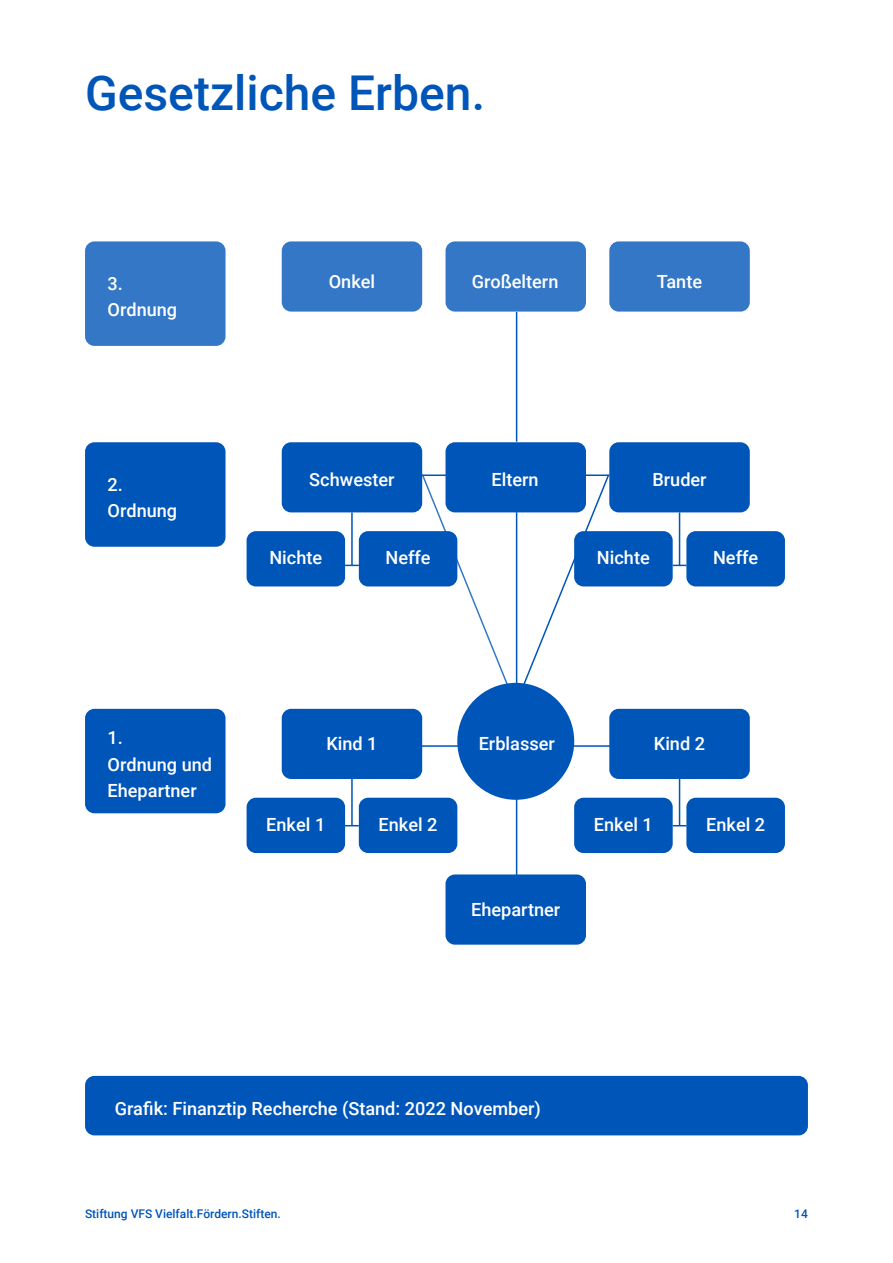
<style>
.page{position:relative;width:893px;height:1263px;background:#fff}
.page>*{position:absolute;margin:0;border:0;box-sizing:border-box;transform-origin:0 0}
.t1{font:500 48px "Roboto";color:#0055b8}
.t2{font:500 18.15px/26.4px "Roboto";color:#fff}
.t3{font:500 12px "Roboto";color:#0055b8}
</style>
<div class="page">
<svg style="left:421px;top:473px;width:90px;height:217px"></svg>
<svg style="left:520px;top:476px;width:91px;height:214px"></svg>
<hr style="left:516px;top:512px;width:1px;height:368px;background:#0055b8">
<div style="left:85px;top:241px;width:141px;height:105px;background:#3377c6;border-radius:9px"></div>
<div style="left:282px;top:241px;width:140px;height:71px;background:#3377c6;border-radius:9px"></div>
<div style="left:445px;top:241px;width:141px;height:71px;background:#3377c6;border-radius:9px"></div>
<div style="left:609px;top:241px;width:141px;height:71px;background:#3377c6;border-radius:9px"></div>
<div style="left:85px;top:442px;width:141px;height:105px;background:#0055b8;border-radius:9px"></div>
<div style="left:282px;top:442px;width:140px;height:70px;background:#0055b8;border-radius:9px"></div>
<div style="left:445px;top:442px;width:141px;height:70px;background:#0055b8;border-radius:9px"></div>
<div style="left:609px;top:442px;width:141px;height:70px;background:#0055b8;border-radius:9px"></div>
<div style="left:247px;top:531px;width:98px;height:55px;background:#0055b8;border-radius:9px"></div>
<div style="left:359px;top:531px;width:98px;height:55px;background:#0055b8;border-radius:9px"></div>
<div style="left:574px;top:531px;width:99px;height:55px;background:#0055b8;border-radius:9px"></div>
<div style="left:686px;top:531px;width:99px;height:55px;background:#0055b8;border-radius:9px"></div>
<div style="left:85px;top:709px;width:141px;height:104px;background:#0055b8;border-radius:9px"></div>
<div style="left:282px;top:709px;width:140px;height:70px;background:#0055b8;border-radius:9px"></div>
<div style="left:609px;top:709px;width:141px;height:70px;background:#0055b8;border-radius:9px"></div>
<div style="left:247px;top:798px;width:98px;height:55px;background:#0055b8;border-radius:9px"></div>
<div style="left:359px;top:798px;width:98px;height:55px;background:#0055b8;border-radius:9px"></div>
<div style="left:574px;top:798px;width:99px;height:55px;background:#0055b8;border-radius:9px"></div>
<div style="left:686px;top:798px;width:99px;height:55px;background:#0055b8;border-radius:9px"></div>
<div style="left:457px;top:683px;width:117px;height:117px;background:#0055b8;border-radius:50%"></div>
<div style="left:445px;top:874px;width:141px;height:71px;background:#0055b8;border-radius:9px"></div>
<hr style="left:516px;top:312px;width:1px;height:130px;background:#0055b8">
<hr style="left:422px;top:474px;width:24px;height:2px;background:#0055b8">
<hr style="left:585px;top:474px;width:24px;height:2px;background:#0055b8">
<svg style="left:345px;top:565px;width:14px;height:1px"></svg>
<svg style="left:673px;top:565px;width:13px;height:1px"></svg>
<hr style="left:422px;top:745px;width:41px;height:2px;background:#0055b8">
<hr style="left:568px;top:745px;width:42px;height:2px;background:#0055b8">
<svg style="left:345px;top:825px;width:14px;height:1px"></svg>
<svg style="left:673px;top:825px;width:13px;height:1px"></svg>
<hr style="left:351px;top:512px;width:2px;height:54px;background:#0055b8">
<hr style="left:679px;top:512px;width:1px;height:54px;background:#0055b8">
<hr style="left:351px;top:772px;width:2px;height:53px;background:#0055b8">
<hr style="left:679px;top:772px;width:1px;height:53px;background:#0055b8">
<div style="left:85px;top:1076px;width:723px;height:59px;background:#0055b8;border-radius:9px"></div>
<h1 class="t1" style="left:85px;top:60px;width:401px">Gesetzliche Erben.</h1>
<p class="t2" style="left:108px;top:270px;width:71px">3.<br>Ordnung</p>
<p class="t2" style="left:329px;top:268px;width:48px">Onkel</p>
<p class="t2" style="left:472px;top:268px;width:88px">Großeltern</p>
<p class="t2" style="left:657px;top:268px;width:47px">Tante</p>
<p class="t2" style="left:108px;top:470px;width:71px">2.<br>Ordnung</p>
<p class="t2" style="left:309px;top:466px;width:87px">Schwester</p>
<p class="t2" style="left:492px;top:466px;width:49px">Eltern</p>
<p class="t2" style="left:652px;top:466px;width:56px">Bruder</p>
<p class="t2" style="left:269px;top:544px;width:54px">Nichte</p>
<p class="t2" style="left:385px;top:544px;width:47px">Neffe</p>
<p class="t2" style="left:597px;top:544px;width:54px">Nichte</p>
<p class="t2" style="left:713px;top:544px;width:47px">Neffe</p>
<p class="t2" style="left:108px;top:724px;width:106px">1.<br>Ordnung und<br>Ehepartner</p>
<p class="t2" style="left:326px;top:729px;width:53px">Kind 1</p>
<p class="t2" style="left:479px;top:729px;width:78px">Erblasser</p>
<p class="t2" style="left:654px;top:729px;width:53px">Kind 2</p>
<p class="t2" style="left:266px;top:810px;width:61px">Enkel 1</p>
<p class="t2" style="left:379px;top:810px;width:61px">Enkel 2</p>
<p class="t2" style="left:594px;top:810px;width:61px">Enkel 1</p>
<p class="t2" style="left:706px;top:810px;width:61px">Enkel 2</p>
<p class="t2" style="left:471px;top:895px;width:91px">Ehepartner</p>
<p class="t2" style="left:115px;top:1095px;width:428px">Grafik: Finanztip Recherche (Stand: 2022 November)</p>
<p class="t3" style="left:85px;top:1205px;width:197px">Stiftung VFS Vielfalt.Fördern.Stiften.</p>
<p class="t3" style="left:794px;top:1205px;width:15px">14</p>
</div>
